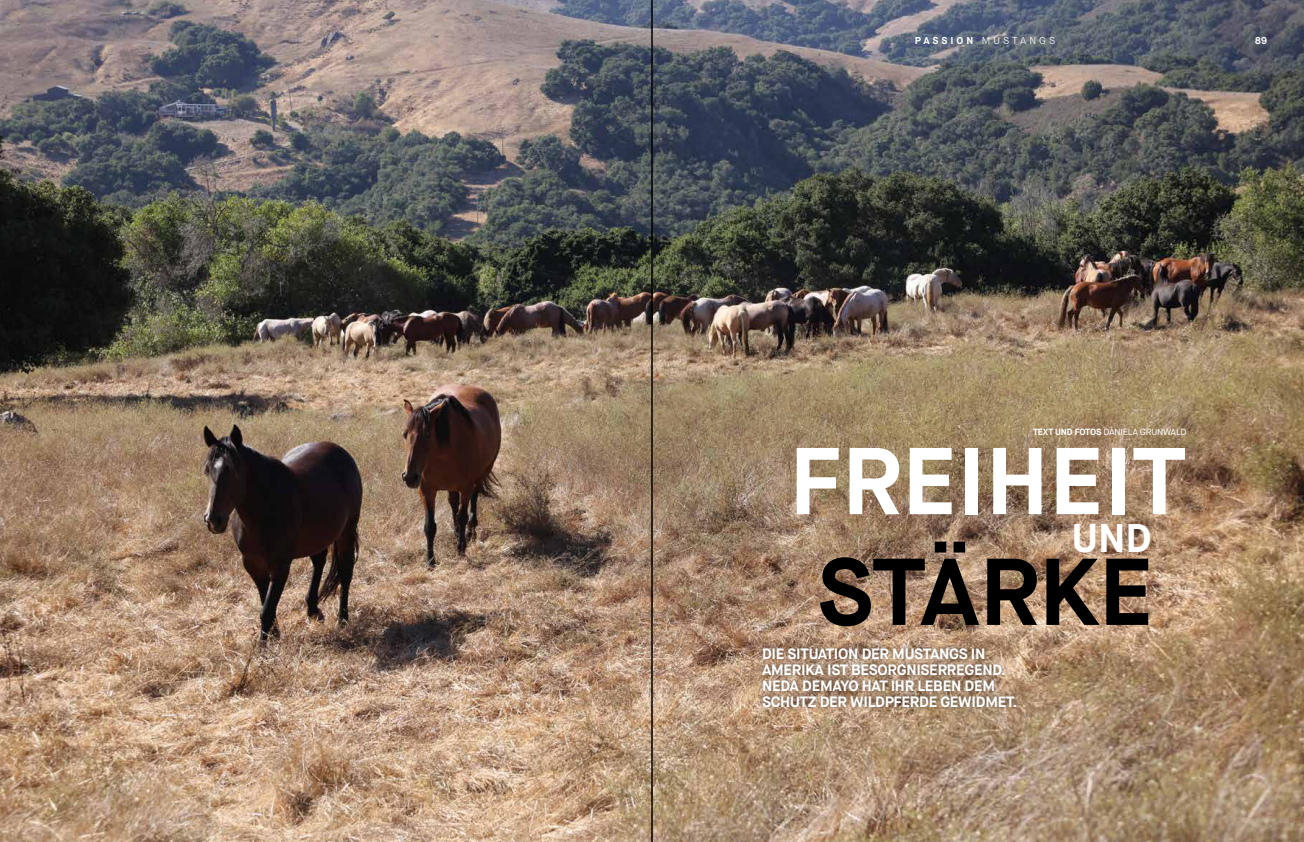
<style>
.page{position:relative;width:1304px;height:842px;background:#fff}
.page>*{position:absolute;margin:0;border:0;box-sizing:border-box;transform-origin:0 0}
.t1{font:700 94.6px "Maison Neue";color:#fff}
.t2{font:700 94.6px "Maison Neue";color:#000}
.t3{font:700 39.9px "Maison Neue";color:#fff}
.t4{font:700 15px/16px "Maison Neue";letter-spacing:-.02em;color:#fff}
.t5{font:300 10px "Maison Neue";letter-spacing:.3em;color:#fff}
.t6{font:700 10px "Maison Neue";color:#fff}
.t7{font:9px "Maison Neue";letter-spacing:-.02em;color:#fff}
.s1{font-weight:700}
</style>
<div class="page">
<img style="left:653px;top:0;width:651px;height:842px">
<div style="left:756px;top:642px;width:266px;height:71px;background:#000;opacity:.4"></div>
<img style="left:0;top:0;width:652px;height:842px">
<hr style="left:652px;top:0;width:1px;height:842px;background:#000">
<p class="t5" style="left:915px;top:34px;width:142px"><span class="s1">PASSION</span> MUSTANGS</p>
<p class="t6" style="left:1255px;top:34px;width:13px">89</p>
<p class="t7" style="left:1033px;top:426px;width:155px"><span class="s1">TEXT UND FOTOS</span> DANIELA GRUNWALD</p>
<h1 class="t1" style="left:789px;top:421px;width:398px">FREIHEIT</h1>
<h1 class="t2" style="left:817px;top:532px;width:338px">STÄRKE</h1>
<h2 class="t3" style="left:1072px;top:512px;width:81px">UND</h2>
<p class="t4" style="left:762px;top:646px;width:257px">DIE SITUATION DER MUSTANGS IN<br>AMERIKA IST BESORGNISERREGEND.<br>NEDA DEMAYO HAT IHR LEBEN DEM<br>SCHUTZ DER WILDPFERDE GEWIDMET.</p>
</div>
